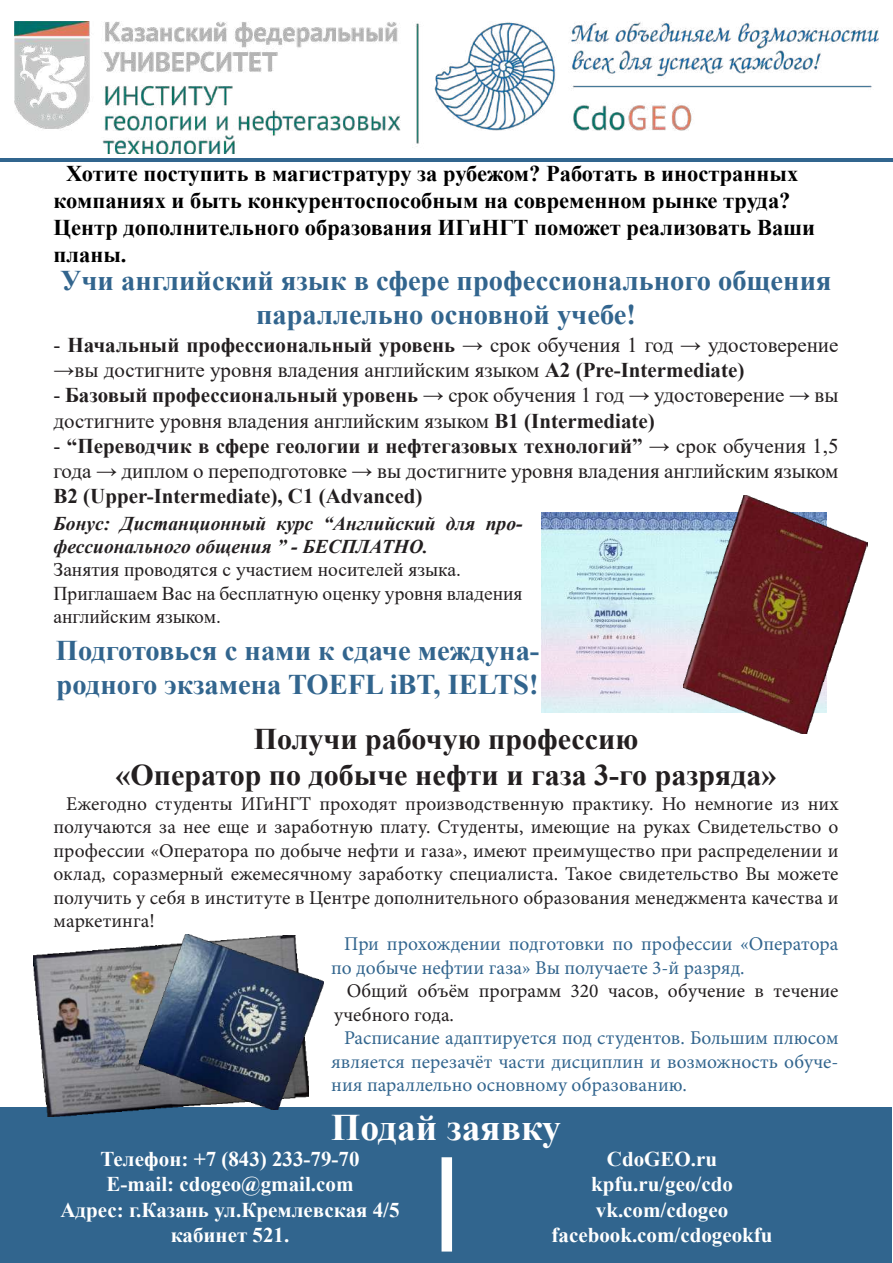
<style>
.page{position:relative;width:893px;height:1263px;background:#fff}
.page>*{position:absolute;margin:0;border:0;box-sizing:border-box;transform-origin:0 0}
.t1{font:700 37.5px "Times New Roman";color:#fff}
.t2{font:700 30px/36px "Times New Roman";color:#231f20;text-align:center}
.t3{font:700 28.5px/34.2px "Times New Roman";color:#32658e;text-align:center}
.t4{font:700 22.5px/27px "Times New Roman";color:#000}
.t5{font:21px/25.2px "Times New Roman";color:#231f20}
.t6{font:700 21px/25.2px "Times New Roman";color:#fff;text-align:center}
.t7{font:700 21px "Times New Roman";color:#231f20}
.t8{font:19.5px/23.4px "Minion Pro";color:#231f20;text-align:justify}
.t9{font:19.5px/23.4px "Minion Pro";color:#32658e}
.t10{font:19.5px/23.4px "Times New Roman";color:#231f20}
.t11{font:italic 700 19.5px/23.4px "Times New Roman";color:#231f20}
.s1{font-weight:700}
</style>
<div class="page">
<img style="left:542px;top:512px;width:142px;height:201px">
<img style="left:684px;top:496px;width:183px;height:238px">
<div style="left:0;top:1107px;width:891px;height:156px;background:#31658e"></div>
<img style="left:34px;top:946px;width:105px;height:170px">
<img style="left:139px;top:934px;width:184px;height:176px">
<div style="left:442px;top:1157px;width:10px;height:94px;background:#fff"></div>
<img style="left:15px;top:21px;width:863px;height:133px">
<hr style="left:0;top:158px;width:893px;height:4px;background:#31658e">
<p class="t4" style="left:54px;top:159px;width:763px;text-indent:13px">Хотите поступить в магистратуру за рубежом? Работать в иностранных компаниях и быть конкурентоспособным на современном рынке труда?<br>Центр дополнительного образования ИГиНГТ поможет реализовать Ваши планы.</p>
<h3 class="t3" style="left:61px;top:262px;width:772px">Учи английский язык в сфере профессионального общения параллельно основной учебе!</h3>
<p class="t5" style="left:54px;top:332px;width:786px">- <span class="s1">Начальный профессиональный уровень</span> → срок обучения 1 год → удостоверение</p>
<p class="t5" style="left:54px;top:357px;width:692px">→вы достигните уровня владения английским языком <span class="s1">А2 (Pre-Intermediate)</span></p>
<p class="t5" style="left:54px;top:382px;width:786px">- <span class="s1">Базовый профессиональный уровень</span> → срок обучения 1 год → удостоверение → вы достигните уровня владения английским языком <span class="s1">B1 (Intermediate)</span></p>
<p class="t5" style="left:54px;top:433px;width:786px">- <span class="s1">“Переводчик в сфере геологии и нефтегазовых технологий”</span> → срок обучения 1,5 года → диплом о переподготовке → вы достигните уровня владения английским языком</p>
<p class="t7" style="left:54px;top:481px;width:370px">B2 (Upper-Intermediate), C1 (Advanced)</p>
<p class="t11" style="left:54px;top:511px;width:470px">Бонус: Дистанционный курс “Английский для про&shy;фессионального общения ” - БЕСПЛАТНО.</p>
<p class="t10" style="left:54px;top:557px;width:470px">Занятия проводятся с участием носителей языка.<br>Приглашаем Вас на бесплатную оценку уровня владения английским языком.</p>
<h3 class="t3" style="left:56px;top:632px;width:485px;text-align:left">Подготовься с нами к сдаче междуна&shy;родного экзамена TOEFL iBT, IELTS!</h3>
<h2 class="t2" style="left:116px;top:720px;width:662px">Получи рабочую профессию<br>«Оператор по добыче нефти и газа 3-го разряда»</h2>
<p class="t8" style="left:54px;top:792px;width:786px;text-indent:13px">Ежегодно студенты ИГиНГТ проходят производственную практику. Но немногие из них получаются за нее еще и заработную плату. Студенты, имеющие на руках Свидетельство о профессии «Оператора по добыче нефти и газа», имеют преимущество при распределении и оклад, соразмерный ежемесячному заработку специалиста. Такое свидетельство Вы можете получить у себя в институте в Центре дополнительного образования менеджмента качества и маркетинга!</p>
<p class="t9" style="left:331px;top:933px;width:509px;text-indent:13px">При прохождении подготовки по профессии «Оператора по добыче нефтии газа» Вы получаете 3-й разряд.</p>
<p class="t8" style="left:334px;top:979px;width:506px;text-indent:13px">Общий объём программ 320 часов, обучение в течение учебного года.</p>
<p class="t9" style="left:331px;top:1026px;width:509px;text-align:justify;text-indent:13px">Расписание адаптируется под студентов. Большим плюсом является перезачёт части дисциплин и возможность обуче&shy;ния параллельно основному образованию.</p>
<h1 class="t1" style="left:331px;top:1100px;width:231px">Подай заявку</h1>
<p class="t6" style="left:60px;top:1146px;width:341px">Телефон: +7 (843) 233-79-70<br>E-mail: cdogeo@gmail.com<br>Адрес: г.Казань ул.Кремлевская 4/5 кабинет 521.</p>
<p class="t6" style="left:551px;top:1146px;width:223px">CdoGEO.ru kpfu.ru/geo/cdo vk.com/cdogeo facebook.com/cdogeokfu</p>
</div>
